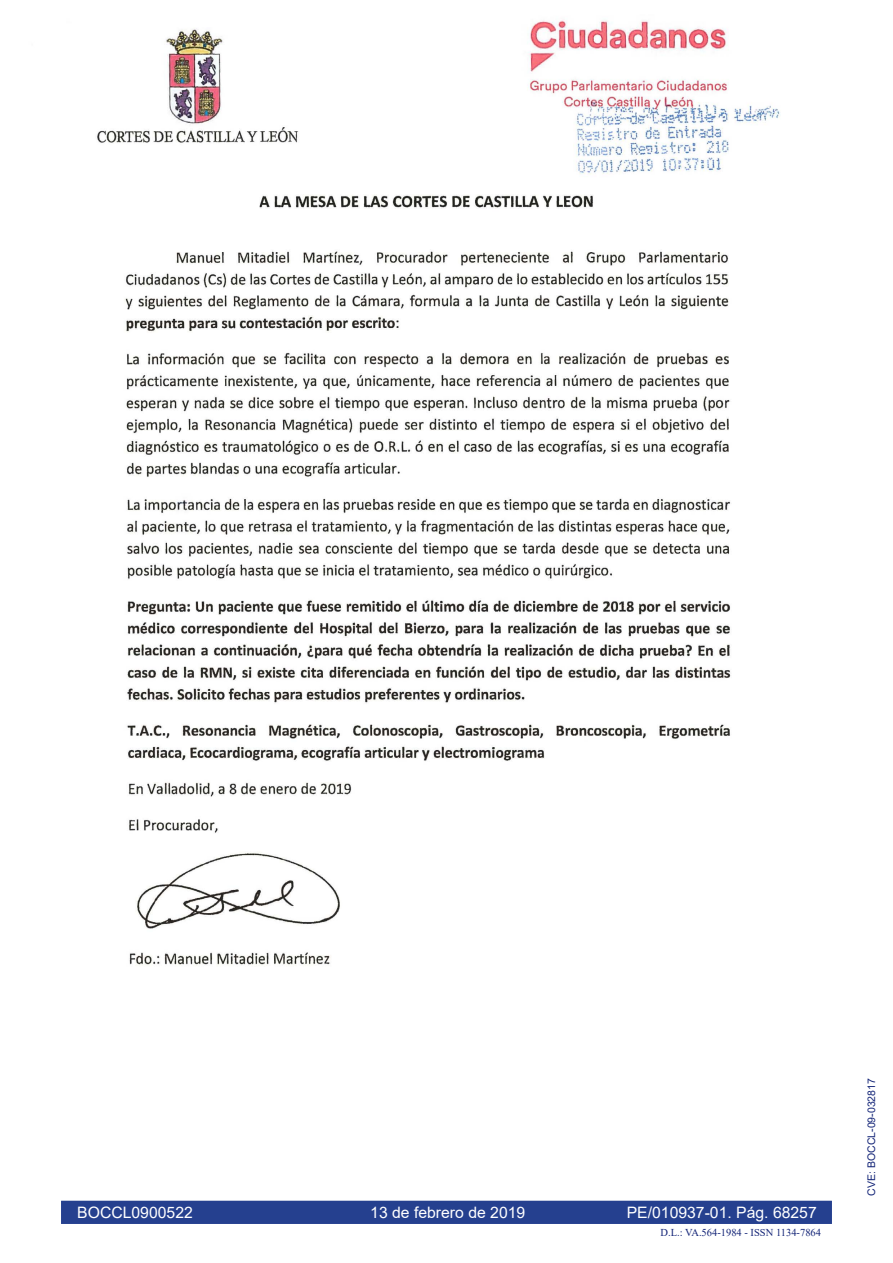
<style>
.page{position:relative;width:893px;height:1263px;background:#fff}
.page>*{position:absolute;margin:0;border:0;box-sizing:border-box;transform-origin:0 0}
.t1{font:15.75px "Arial";color:#fff}
.t2{font:10.5px "Times New Roman";color:#132477}
.t3{font:10.5px "Arial";color:#132477}
</style>
<div class="page">
<div style="left:60px;top:1200px;width:773px;height:25px;background:#25408f"></div>
<div style="left:60px;top:1199px;width:773px;height:26px;border:2px solid #fff"></div>
<img style="left:60px;top:20px;width:773px;height:1180px">
<p class="t1" style="left:77px;top:1202px;width:117px">BOCCL0900522</p>
<p class="t1" style="left:370px;top:1202px;width:156px">13 de febrero de 2019</p>
<p class="t1" style="left:627px;top:1202px;width:192px">PE/010937-01. Pág. 68257</p>
<p class="t2" style="left:661px;top:1225px;width:162px">D.L.: VA.564-1984 - ISSN 1134-7864</p>
<p class="t3" style="left:864px;top:1195px;width:119px;rotate:-90deg">CVE: BOCCL-09-032817</p>
</div>
